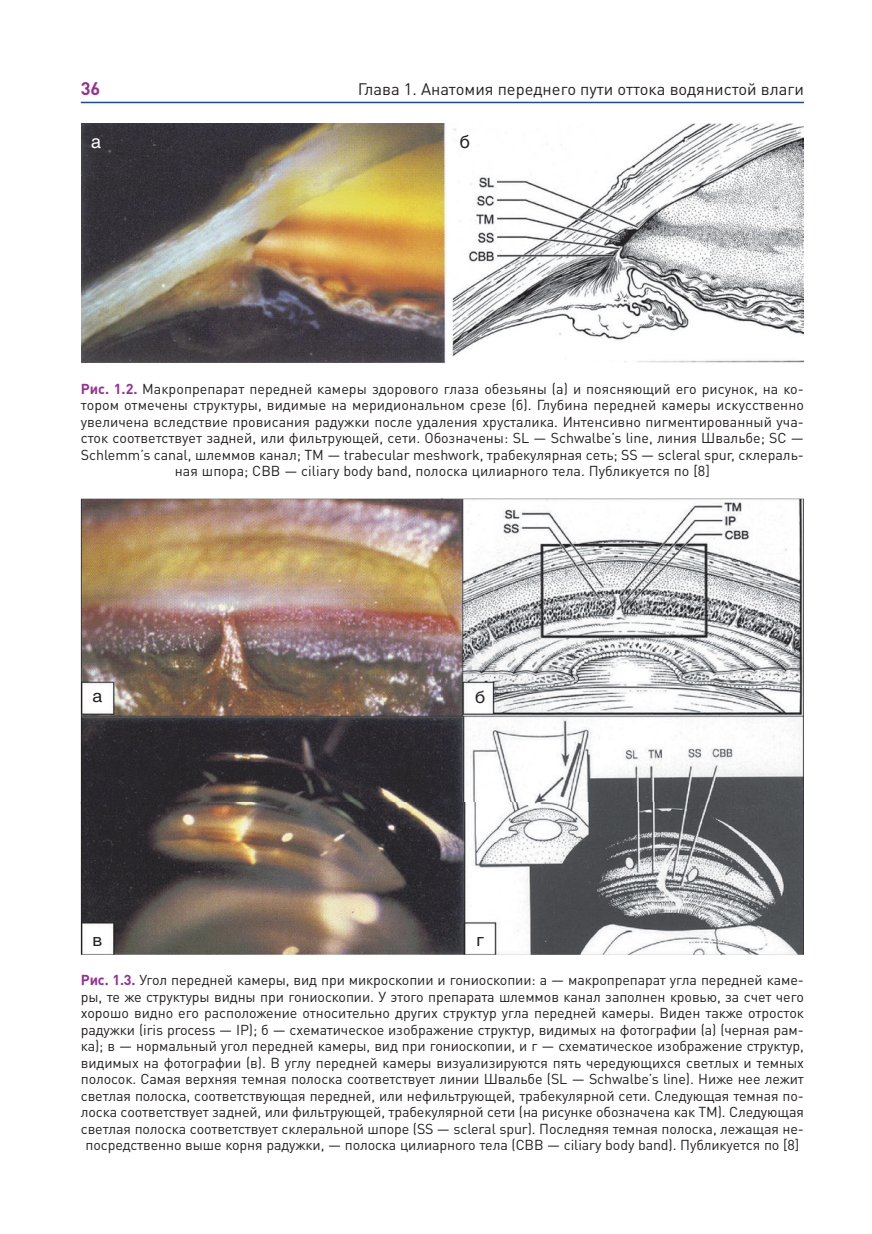
<style>
.page{position:relative;width:872px;height:1234px;background:#fff}
.page>*{position:absolute;margin:0;border:0;box-sizing:border-box;transform-origin:0 0}
.t1{font:700 18px "DIN Pro";color:#963193}
.t2{font:18px "Helios";color:#fff}
.t3{font:18px "Helios";color:#231f20}
.t4{font:16.95px "Helios";color:#231f20;scale:1.06 1}
.t5{font:16.5px "DIN Pro";color:#231f20}
.t6{font:14.25px/16.5px "DIN Pro";letter-spacing:-.01em;color:#231f20;text-align:center}
.s1{font-weight:700;color:#963193}
</style>
<div class="page">
<hr style="left:81px;top:102px;width:723px;height:1px;background:#1b4ba0">
<img style="left:82px;top:123px;width:721px;height:239px">
<img style="left:81px;top:498px;width:723px;height:456px">
<p class="t1" style="left:81px;top:82px;width:21px">36</p>
<p class="t5" style="left:358px;top:83px;width:447px">Глава 1. Анатомия переднего пути оттока водянистой влаги</p>
<p class="t2" style="left:91px;top:131px;width:12px">а</p>
<p class="t3" style="left:460px;top:131px;width:12px">б</p>
<p class="t6" style="left:81px;top:382px;width:724px"><span class="s1">Рис. 1.2.</span> Макропрепарат передней камеры здорового глаза обезьяны (а) и поясняющий его рисунок, на ко&shy;тором отмечены структуры, видимые на меридиональном срезе (б). Глубина передней камеры искусственно увеличена вследствие провисания радужки после удаления хрусталика. Интенсивно пигментированный уча&shy;сток соответствует задней, или фильтрующей, сети. Обозначены: SL — Schwalbe’s line, линия Швальбе; SC — Schlemm’s canal, шлеммов канал; TM — trabecular meshwork, трабекулярная сеть; SS — scleral spur, склераль&shy;ная шпора; CBB — ciliary body band, полоска цилиарного тела. Публикуется по [8]</p>
<p class="t4" style="left:92px;top:686px;width:11px">а</p>
<p class="t4" style="left:475px;top:687px;width:11px">б</p>
<p class="t4" style="left:92px;top:929px;width:11px">в</p>
<p class="t4" style="left:476px;top:929px;width:9px">г</p>
<p class="t6" style="left:81px;top:973px;width:724px"><span class="s1">Рис. 1.3.</span> Угол передней камеры, вид при микроскопии и гониоскопии: a — макропрепарат угла передней каме&shy;ры, те же структуры видны при гониоскопии. У этого препарата шлеммов канал заполнен кровью, за счет чего хорошо видно его расположение относительно других структур угла передней камеры. Виден также отросток радужки (iris process — IP); б — схематическое изображение структур, видимых на фотографии (a) (черная рам&shy;ка); в — нормальный угол передней камеры, вид при гониоскопии, и г — схематическое изображение структур, видимых на фотографии (в). В углу передней камеры визуализируются пять чередующихся светлых и темных полосок. Самая верхняя темная полоска соответствует линии Швальбе (SL — Schwalbe’s line). Ниже нее лежит светлая полоска, соответствующая передней, или нефильтрующей, трабекулярной сети. Следующая темная по&shy;лоска соответствует задней, или фильтрующей, трабекулярной сети (на рисунке обозначена как TM). Следующая светлая полоска соответствует склеральной шпоре (SS — scleral spur). Последняя темная полоска, лежащая не&shy;посредственно выше корня радужки, — полоска цилиарного тела (CBB — ciliary body band). Публикуется по [8]</p>
</div>
